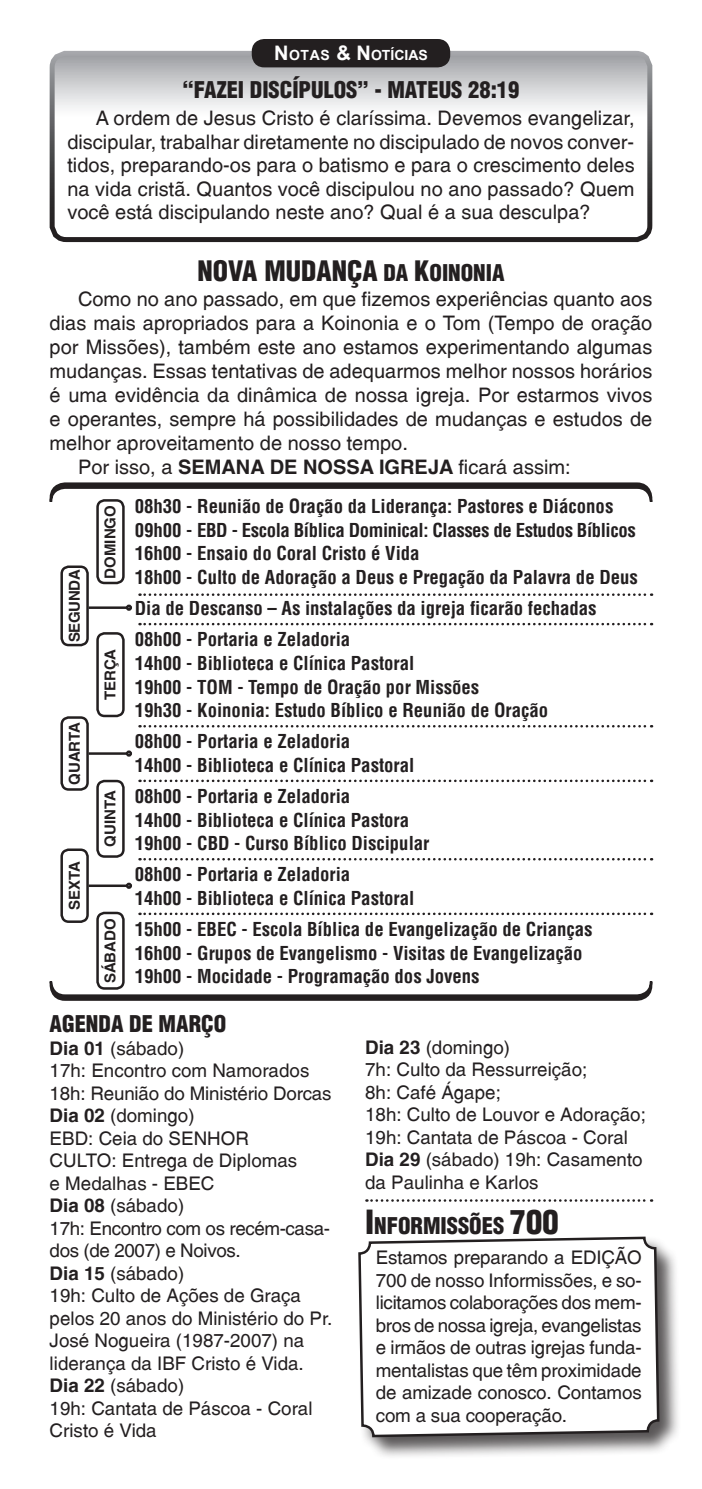
<style>
.page{position:relative;width:702px;height:1489px;background:#fff}
.page>*{position:absolute;margin:0;border:0;box-sizing:border-box;transform-origin:0 0}
.t1{font:27.5px "Switzerland Cond Black Plain";color:#231f20}
.t2{font:22.5px "Switzerland Cond Black Plain";color:#231f20}
.t3{font:20px/23.5px "Switzerland Plain";color:#231f20;text-align:justify}
.t4{font:18.75px/22.5px "Switzerland Plain";color:#231f20}
.t5{font:18.75px/23.8px "Switzerland Condensed";color:#231f20}
.t6{font:700 15px "Switzerland";color:#231f20}
.t7{font:700 14px "Arial";color:#fff}
.s1{font-size:20px}
.s2{font-size:22.5px}
.s3{font-family:"Switzerland";font-weight:700}
.s4{font-size:32.5px}
</style>
<div class="page">
<div style="left:357px;top:1235px;width:335px;height:234px;background:#231f20;opacity:.75"></div>
<svg style="left:357px;top:1199px;width:303px;height:270px"></svg>
<svg style="left:56px;top:57px;width:590px;height:179px"></svg>
<div style="left:50px;top:51px;width:602px;height:191px;border:5px solid #fff;border-radius:14px"></div>
<svg style="left:49px;top:482px;width:604px;height:519px"></svg>
<div style="left:96px;top:779px;width:29px;height:78px;border:2px solid #231f20;border-radius:7px"></div>
<div style="left:96px;top:911px;width:29px;height:78px;border:2px solid #231f20;border-radius:7px"></div>
<div style="left:96px;top:499px;width:29px;height:85px;border:2px solid #231f20;border-radius:7px"></div>
<div style="left:96px;top:632px;width:29px;height:85px;border:2px solid #231f20;border-radius:7px"></div>
<div style="left:60px;top:565px;width:29px;height:81px;border:2px solid #231f20;border-radius:7px"></div>
<div style="left:60px;top:716px;width:29px;height:74px;border:2px solid #231f20;border-radius:7px"></div>
<div style="left:60px;top:848px;width:29px;height:74px;border:2px solid #231f20;border-radius:7px"></div>
<hr style="left:89px;top:606px;width:38px;height:3px;background:#231f20">
<svg style="left:126px;top:604px;width:6px;height:6px"></svg>
<hr style="left:89px;top:752px;width:38px;height:2px;background:#231f20">
<svg style="left:126px;top:750px;width:6px;height:6px"></svg>
<hr style="left:89px;top:884px;width:38px;height:3px;background:#231f20">
<svg style="left:126px;top:882px;width:6px;height:6px"></svg>
<svg style="left:366px;top:1199px;width:286px;height:2px"></svg>
<div style="left:253px;top:40px;width:196px;height:26px;background:#231f20;border-radius:11px"></div>
<div style="left:252px;top:39px;width:198px;height:28px;border:2px solid #231f20;border-radius:11px"></div>
<p class="t7" style="left:274px;top:46px;width:155px"><span class="s1">N</span> OTAS <span class="s1">&amp; N</span> OTÍCIAS</p>
<p class="t2" style="left:182px;top:75px;width:235px">“FAZEI DISCÍPULOS” - MATEUS</p>
<p class="t2" style="left:468px;top:75px;width:53px">28:19</p>
<p class="t3" style="left:67px;top:106px;width:568px;text-indent:28px">A ordem de Jesus Cristo é claríssima. Devemos evangelizar, discipular, trabalhar diretamente no discipulado de novos conver&shy;tidos, preparando-os para o batismo e para o crescimento deles na vida cristã. Quantos você discipulou no ano passado? Quem você está discipulando neste ano? Qual é a sua desculpa?</p>
<h1 class="t1" style="left:197px;top:254px;width:309px">NOVA MUDANÇA <span class="s2">DA</span> K<span class="s2">OINONIA</span></h1>
<p class="t3" style="left:78px;top:286px;width:576px">Como no ano passado, em que fizemos experiências quanto aos</p>
<p class="t3" style="left:50px;top:310px;width:604px">dias mais apropriados para a Koinonia e o Tom (Tempo de oração</p>
<p class="t3" style="left:50px;top:334px;width:604px">por Missões), também este ano estamos experimentando algumas</p>
<p class="t3" style="left:50px;top:358px;width:604px">mudanças. Essas tentativas de adequarmos melhor nossos horários</p>
<p class="t3" style="left:50px;top:382px;width:604px">é uma evidência da dinâmica de nossa igreja. Por estarmos vivos</p>
<p class="t3" style="left:50px;top:406px;width:604px">e operantes, sempre há possibilidades de mudanças e estudos de</p>
<p class="t3" style="left:50px;top:430px;width:360px">melhor aproveitamento de nosso tempo.</p>
<p class="t3" style="left:78px;top:454px;width:494px">Por isso, a <span class="s3">SEMANA DE NOSSA IGREJA</span> ficará assim:</p>
<p class="t6" style="left:65px;top:642px;width:73px;rotate:-90deg">SEGUNDA</p>
<p class="t6" style="left:65px;top:785px;width:64px;rotate:-90deg">QUARTA</p>
<p class="t6" style="left:65px;top:910px;width:50px;rotate:-90deg">SEXTA</p>
<p class="t6" style="left:101px;top:578px;width:75px;rotate:-90deg">DOMINGO</p>
<p class="t6" style="left:101px;top:700px;width:53px;rotate:-90deg">TERÇA</p>
<p class="t6" style="left:101px;top:846px;width:57px;rotate:-90deg">QUINTA</p>
<p class="t6" style="left:101px;top:983px;width:66px;rotate:-90deg">SÁBADO</p>
<p class="t5" style="left:135px;top:494px;width:504px">08h30 - Reunião de Oração da Liderança: Pastores e Diáconos 09h00 - EBD - Escola Bíblica Dominical: Classes de Estudos Bíblicos 16h00 - Ensaio do Coral Cristo é Vida<br>18h00 - Culto de Adoração a Deus e Pregação da Palavra de Deus</p>
<p class="t5" style="left:135px;top:592px;width:463px;line-height:30.8px">Dia de Descanso – As instalações da igreja ficarão fechadas<br>08h00 - Portaria e Zeladoria</p>
<p class="t5" style="left:135px;top:651px;width:415px">14h00 - Biblioteca e Clínica Pastoral<br>19h00 - TOM - Tempo de Oração por Missões<br>19h30 - Koinonia: Estudo Bíblico e Reunião de Oração</p>
<p class="t5" style="left:135px;top:729px;width:281px">08h00 - Portaria e Zeladoria<br>14h00 - Biblioteca e Clínica Pastoral</p>
<p class="t5" style="left:135px;top:784px;width:296px">08h00 - Portaria e Zeladoria<br>14h00 - Biblioteca e Clínica Pastora<br>19h00 - CBD - Curso Bíblico Discipular</p>
<p class="t5" style="left:135px;top:862px;width:281px">08h00 - Portaria e Zeladoria<br>14h00 - Biblioteca e Clínica Pastoral</p>
<p class="t5" style="left:135px;top:916px;width:459px">15h00 - EBEC - Escola Bíblica de Evangelização de Crianças<br>16h00 - Grupos de Evangelismo - Visitas de Evangelização<br>19h00 - Mocidade - Programação dos Jovens</p>
<p class="t2" style="left:50px;top:1009px;width:178px">AGENDA DE MARÇO</p>
<p class="t4" style="left:50px;top:1036px;width:283px"><span class="s3">DIA 01</span> (sábado)<br>17h: Encontro com Namorados<br>18h: Reunião do Ministério Dorcas<br><span class="s3">DIA 02</span> (domingo)<br>EBD: Ceia do SENHOR<br>Culto</p>
<p class="t4" style="left:50px;top:1149px;width:284px;text-indent:62px">: Entrega de Diplomas<br>e Medalhas - EBEC<br><span class="s3">DIA 08</span> (sábado)<br>17h: Encontro com os recém-casa&shy;dos (de 2007) e Noivos.<br><span class="s3">DIA 15</span> (sábado)<br>19h: Culto de Ações de Graça pelos 20 anos do Ministério do Pr.<br>José Nogueira (1987-2007) na liderança da IBF Cristo é Vida.<br><span class="s3">DIA 22</span> (sábado)<br>19h: Cantata de Páscoa - Coral<br>Cristo é Vida</p>
<p class="t4" style="left:365px;top:1035px;width:282px"><span class="s3">DIA 23</span> (domingo)<br>7h: Culto da Ressurreição;<br>8h: Café Ágape;<br>18h: Culto de Louvor e Adoração;<br>19h: Cantata de Páscoa - Coral<br><span class="s3">DIA 29</span> (sábado) 19h: Casamento da Paulinha e Karlos</p>
<p class="t2" style="left:365px;top:1212px;width:195px"><span class="s4">I</span>NFORMISSÕES <span class="s4">700</span></p>
<p class="t4" style="left:376px;top:1245px;width:267px">Estamos preparando a Edi ção<br>700 de nosso Informissões, e so&shy;licitamos colaborações dos mem&shy;bros de nossa igreja, evangelistas e irmãos de outras igrejas funda&shy;mentalistas que têm proximidade de amizade conosco. Contamos com a sua cooperação.</p>
</div>
